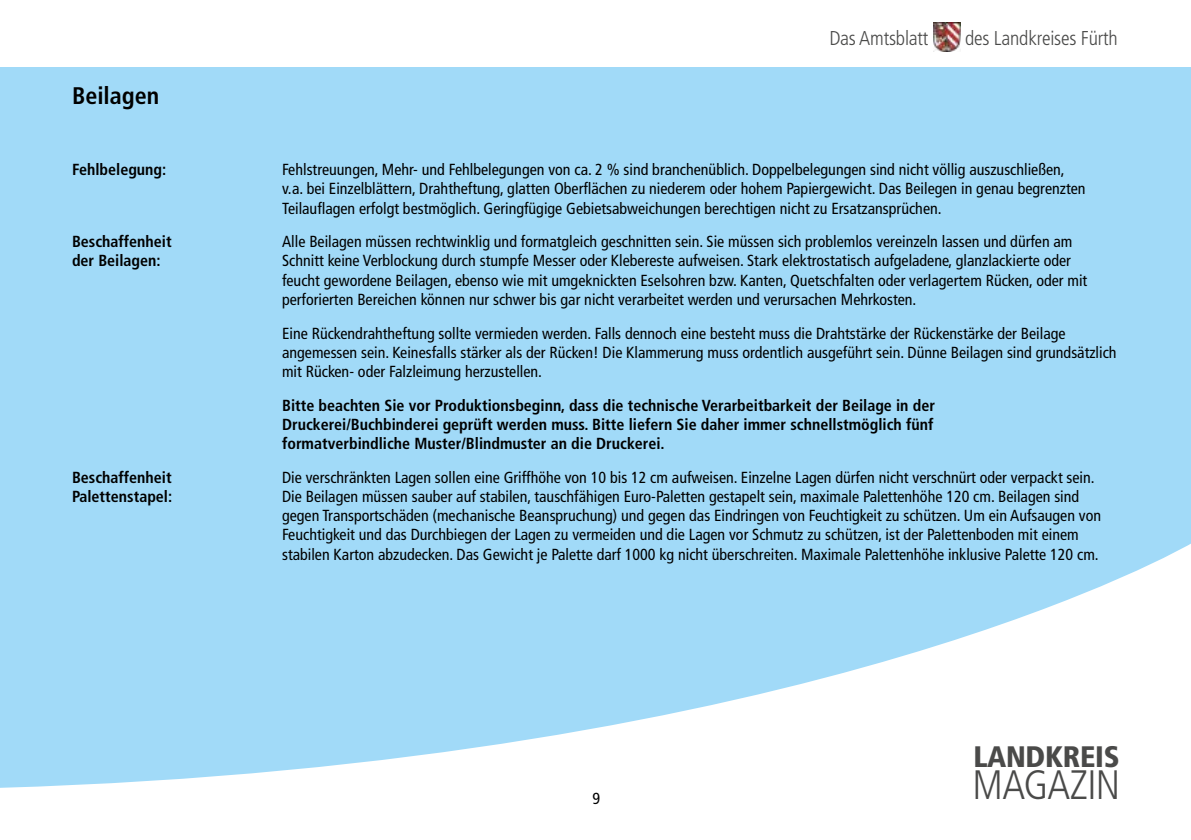
<style>
.page{position:relative;width:1191px;height:840px;background:#fff}
.page>*{position:absolute;margin:0;border:0;box-sizing:border-box;transform-origin:0 0}
.t1{font:300 condensed 41px "Frutiger LT Std";letter-spacing:-.015em;color:#4a4a49}
.t2{font:900 condensed 29.6px "Frutiger LT Std";letter-spacing:-.01em;color:#4a4a49}
.t3{font:700 condensed 24px "Frutiger LT Std";color:#000}
.t4{font:300 condensed 20px "Frutiger LT Std";letter-spacing:-.01em;color:#4a4a49}
.t5{font:condensed 16px/19.2px "Frutiger LT Std";color:#000}
.t6{font:700 condensed 16px/19.2px "Frutiger LT Std";color:#000;text-align:justify}
</style>
<div class="page">
<div style="left:0;top:0;width:1191px;height:839px;background:#a1daf8"></div>
<svg style="left:0;top:543px;width:1191px;height:296px"></svg>
<div style="left:0;top:0;width:1191px;height:67px;background:#fff"></div>
<img style="left:933px;top:23px;width:27px;height:29px">
<h3 class="t3" style="left:72px;top:81px;width:89px">Beilagen</h3>
<p class="t4" style="left:829px;top:27px;width:101px">Das Amtsblatt</p>
<p class="t4" style="left:965px;top:27px;width:154px">des Landkreises Fürth</p>
<p class="t6" style="left:72px;top:160px;width:96px">Fehlbelegung:</p>
<p class="t5" style="left:282px;top:160px;width:805px">Fehlstreuungen, Mehr- und Fehlbelegungen von ca. 2 % sind branchenüblich. Doppelbelegungen sind nicht völlig auszuschließen, v.a. bei Einzelblättern, Drahtheftung, glatten Oberflächen zu niederem oder hohem Papiergewicht. Das Beilegen in genau begrenzten<br>Teilauflagen erfolgt bestmöglich. Geringfügige Gebietsabweichungen berechtigen nicht zu Ersatzansprüchen.</p>
<p class="t6" style="left:72px;top:232px;width:101px">Beschaffenheit</p>
<p class="t5" style="left:282px;top:232px;width:792px">Alle Beilagen müssen rechtwinklig und formatgleich geschnitten sein. Sie müssen sich problemlos vereinzeln lassen und dürfen am</p>
<p class="t6" style="left:72px;top:251px;width:90px">der Beilagen:</p>
<p class="t5" style="left:282px;top:251px;width:806px">Schnitt keine Verblockung durch stumpfe Messer oder Klebereste aufweisen. Stark elektrostatisch aufgeladene, glanzlackierte oder feucht gewordene Beilagen, ebenso wie mit umgeknickten Eselsohren bzw. Kanten, Quetschfalten oder verlagertem Rücken, oder mit perforierten Bereichen können nur schwer bis gar nicht verarbeitet werden und verursachen Mehrkosten.</p>
<p class="t5" style="left:282px;top:323px;width:836px">Eine Rückendrahtheftung sollte vermieden werden. Falls dennoch eine besteht muss die Drahtstärke der Rückenstärke der Beilage angemessen sein. Keinesfalls stärker als der Rücken! Die Klammerung muss ordentlich ausgeführt sein. Dünne Beilagen sind grundsätzlich mit Rücken- oder Falzleimung herzustellen.</p>
<p class="t6" style="left:282px;top:395px;width:654px">Bitte beachten Sie vor Produktionsbeginn, dass die technische Verarbeitbarkeit der Beilage in der Druckerei/Buchbinderei geprüft werden muss. Bitte liefern Sie daher immer schnellstmöglich fünf formatverbindliche Muster/Blindmuster an die Druckerei.</p>
<p class="t6" style="left:72px;top:467px;width:101px">Beschaffenheit</p>
<p class="t5" style="left:282px;top:467px;width:814px">Die verschränkten Lagen sollen eine Griffhöhe von 10 bis 12 cm aufweisen. Einzelne Lagen dürfen nicht verschnürt oder verpackt sein.</p>
<p class="t6" style="left:72px;top:486px;width:102px">Palettenstapel:</p>
<p class="t5" style="left:282px;top:486px;width:820px">Die Beilagen müssen sauber auf stabilen, tauschfähigen Euro-Paletten gestapelt sein, maximale Palettenhöhe 120 cm. Beilagen sind gegen Transportschäden (mechanische Beanspruchung) und gegen das Eindringen von Feuchtigkeit zu schützen. Um ein Aufsaugen von Feuchtigkeit und das Durchbiegen der Lagen zu vermeiden und die Lagen vor Schmutz zu schützen, ist der Palettenboden mit einem stabilen Karton abzudecken. Das Gewicht je Palette darf 1000 kg nicht überschreiten. Maximale Palettenhöhe inklusive Palette 120 cm.</p>
<p class="t5" style="left:592px;top:788px;width:9px">9</p>
<h2 class="t2" style="left:973px;top:738px;width:148px">LANDKREIS</h2>
<h1 class="t1" style="left:972px;top:761px;width:149px">MAGAZIN</h1>
</div>
